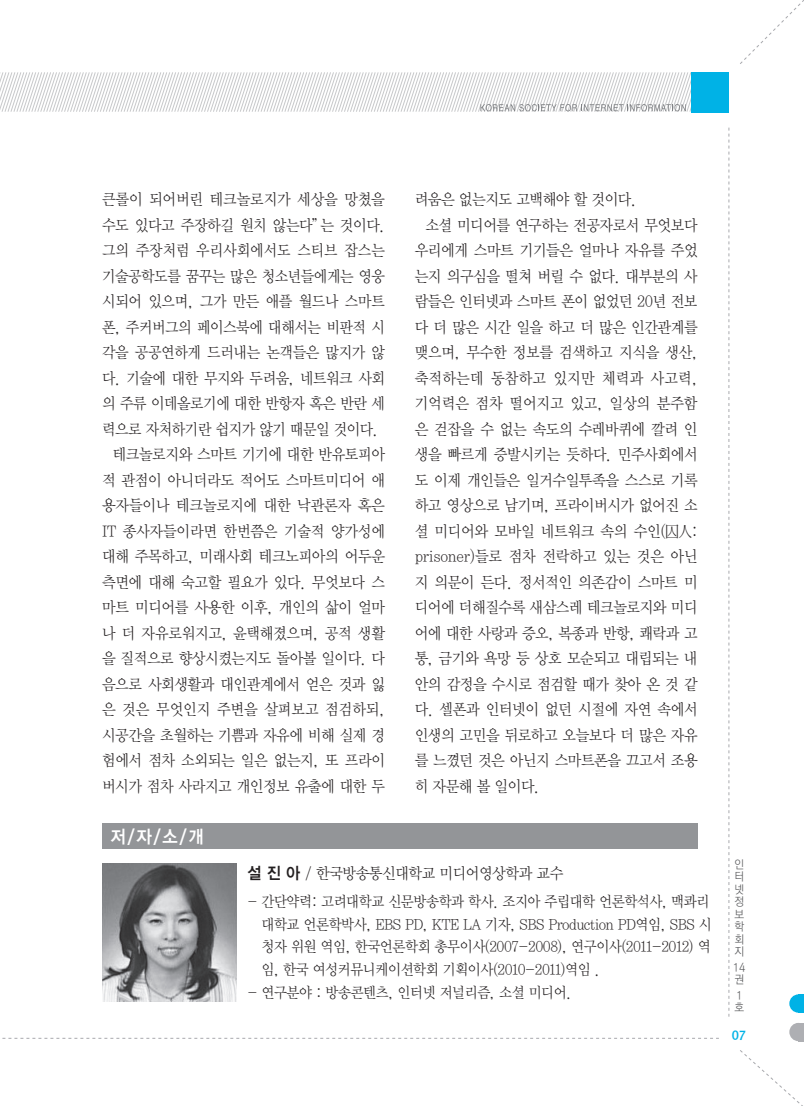
<style>
.page{position:relative;width:804px;height:1106px;background:#fff}
.page>*{position:absolute;margin:0;border:0;box-sizing:border-box;transform-origin:0 0}
.t1{font:18px "YDIYGO140";color:#fff;scale:.92 1}
.t2{font:15.75px "YDIY Mj O120";letter-spacing:-.03em;color:#231f20;scale:.92 1}
.t3{font:15.75px "YDIY Mj O120";letter-spacing:-.03em;color:#231f20;scale:.91 1}
.t4{font:15.75px "YDIY Mj O120";letter-spacing:-.005em;color:#231f20;scale:.92 1}
.t5{font:15.75px "YDIY Mj O120";letter-spacing:-.01em;color:#231f20;scale:.92 1}
.t6{font:15.75px "YDIY Mj O120";color:#231f20;scale:.91 1}
.t7{font:15.75px "YDIY Mj O120";letter-spacing:.015em;color:#231f20;scale:.92 1}
.t8{font:15px/22.5px "YDIY Mj O120";letter-spacing:-.03em;color:#231f20;scale:.92 1}
.t9{font:12px "Rix Go EB";color:#00b2e6}
.t10{font:11.4px/12.5px "Rix Go L";color:#57585a;scale:.95 1}
.s1{font-family:"YDIYGO140";font-size:16.5px}
</style>
<div class="page">
<svg style="left:789px;top:994px;width:9px;height:18px"></svg>
<svg style="left:789px;top:1023px;width:9px;height:18px"></svg>
<div style="left:798px;top:994px;width:6px;height:18px;background:#00b2e6"></div>
<div style="left:798px;top:1022px;width:6px;height:19px;background:#aeafb3"></div>
<svg style="left:728px;top:128px;width:1px;height:888px"></svg>
<div style="left:691px;top:72px;width:38px;height:41px;background:#00b2e6"></div>
<svg style="left:0;top:72px;width:691px;height:40px"></svg>
<svg style="left:740px;top:1050px;width:63px;height:56px"></svg>
<svg style="left:740px;top:0;width:64px;height:64px"></svg>
<svg style="left:3px;top:1037px;width:716px;height:1px"></svg>
<div style="left:102px;top:823px;width:595px;height:26px;background:#939598"></div>
<img style="left:102px;top:863px;width:135px;height:138px">
<p class="t5" style="left:102px;top:191px;width:309px">큰롤이 되어버린 테크놀로지가 세상을 망쳤을</p>
<p class="t2" style="left:102px;top:217px;width:309px">수도 있다고 주장하길 원치 않는다”는 것이다.</p>
<p class="t6" style="left:102px;top:242px;width:312px">그의 주장처럼 우리사회에서도 스티브 잡스는</p>
<p class="t3" style="left:102px;top:268px;width:312px">기술공학도를 꿈꾸는 많은 청소년들에게는 영웅</p>
<p class="t3" style="left:102px;top:293px;width:312px">시되어 있으며, 그가 만든 애플 월드나 스마트</p>
<p class="t3" style="left:102px;top:319px;width:312px">폰, 주커버그의 페이스북에 대해서는 비판적 시</p>
<p class="t3" style="left:102px;top:344px;width:312px">각을 공공연하게 드러내는 논객들은 많지가 않</p>
<p class="t3" style="left:102px;top:370px;width:312px">다. 기술에 대한 무지와 두려움, 네트워크 사회</p>
<p class="t3" style="left:102px;top:395px;width:312px">의 주류 이데올로기에 대한 반항자 혹은 반란 세</p>
<p class="t3" style="left:102px;top:421px;width:305px">력으로 자처하기란 쉽지가 않기 때문일 것이다.</p>
<p class="t2" style="left:113px;top:446px;width:297px">테크놀로지와 스마트 기기에 대한 반유토피아</p>
<p class="t2" style="left:102px;top:472px;width:309px">적 관점이 아니더라도 적어도 스마트미디어 애</p>
<p class="t5" style="left:102px;top:497px;width:309px">용자들이나 테크놀로지에 대한 낙관론자 혹은</p>
<p class="t5" style="left:102px;top:523px;width:309px">IT 종사자들이라면 한번쯤은 기술적 양가성에</p>
<p class="t2" style="left:102px;top:548px;width:309px">대해 주목하고, 미래사회 테크노피아의 어두운</p>
<p class="t2" style="left:102px;top:574px;width:309px">측면에 대해 숙고할 필요가 있다. 무엇보다 스</p>
<p class="t2" style="left:102px;top:599px;width:309px">마트 미디어를 사용한 이후, 개인의 삶이 얼마</p>
<p class="t2" style="left:102px;top:625px;width:309px">나 더 자유로워지고, 윤택해졌으며, 공적 생활</p>
<p class="t2" style="left:102px;top:650px;width:309px">을 질적으로 향상시켰는지도 돌아볼 일이다. 다</p>
<p class="t2" style="left:102px;top:676px;width:309px">음으로 사회생활과 대인관계에서 얻은 것과 잃</p>
<p class="t4" style="left:102px;top:701px;width:309px">은 것은 무엇인지 주변을 살펴보고 점검하되,</p>
<p class="t2" style="left:102px;top:727px;width:309px">시공간을 초월하는 기쁨과 자유에 비해 실제 경</p>
<p class="t2" style="left:102px;top:752px;width:309px">험에서 점차 소외되는 일은 없는지, 또 프라이</p>
<p class="t2" style="left:102px;top:778px;width:309px">버시가 점차 사라지고 개인정보 유출에 대한 두</p>
<p class="t1" style="left:111px;top:825px;width:103px">저/자/소/개</p>
<p class="t2" style="left:415px;top:191px;width:243px">려움은 없는지도 고백해야 할 것이다.</p>
<p class="t2" style="left:425px;top:217px;width:297px">소셜 미디어를 연구하는 전공자로서 무엇보다</p>
<p class="t2" style="left:415px;top:242px;width:309px">우리에게 스마트 기기들은 얼마나 자유를 주었</p>
<p class="t2" style="left:415px;top:268px;width:309px">는지 의구심을 떨쳐 버릴 수 없다. 대부분의 사</p>
<p class="t2" style="left:415px;top:293px;width:309px">람들은 인터넷과 스마트 폰이 없었던 20년 전보</p>
<p class="t2" style="left:415px;top:319px;width:309px">다 더 많은 시간 일을 하고 더 많은 인간관계를</p>
<p class="t2" style="left:415px;top:344px;width:309px">맺으며, 무수한 정보를 검색하고 지식을 생산,</p>
<p class="t7" style="left:415px;top:370px;width:309px">축적하는데 동참하고 있지만 체력과 사고력,</p>
<p class="t4" style="left:415px;top:395px;width:309px">기억력은 점차 떨어지고 있고, 일상의 분주함</p>
<p class="t2" style="left:415px;top:421px;width:309px">은 걷잡을 수 없는 속도의 수레바퀴에 깔려 인</p>
<p class="t2" style="left:415px;top:446px;width:309px">생을 빠르게 증발시키는 듯하다. 민주사회에서</p>
<p class="t2" style="left:415px;top:472px;width:309px">도 이제 개인들은 일거수일투족을 스스로 기록</p>
<p class="t2" style="left:415px;top:497px;width:309px">하고 영상으로 남기며, 프라이버시가 없어진 소</p>
<p class="t2" style="left:415px;top:523px;width:309px">셜 미디어와 모바일 네트워크 속의 수인(囚人:</p>
<p class="t4" style="left:415px;top:548px;width:309px">prisoner)들로 점차 전락하고 있는 것은 아닌</p>
<p class="t2" style="left:415px;top:574px;width:309px">지 의문이 든다. 정서적인 의존감이 스마트 미</p>
<p class="t2" style="left:415px;top:599px;width:309px">디어에 더해질수록 새삼스레 테크놀로지와 미디</p>
<p class="t2" style="left:415px;top:625px;width:309px">어에 대한 사랑과 증오, 복종과 반항, 쾌락과 고</p>
<p class="t2" style="left:415px;top:650px;width:309px">통, 금기와 욕망 등 상호 모순되고 대립되는 내</p>
<p class="t2" style="left:415px;top:676px;width:309px">안의 감정을 수시로 점검할 때가 찾아 온 것 같</p>
<p class="t2" style="left:415px;top:701px;width:309px">다. 셀폰과 인터넷이 없던 시절에 자연 속에서</p>
<p class="t2" style="left:415px;top:727px;width:309px">인생의 고민을 뒤로하고 오늘보다 더 많은 자유</p>
<p class="t2" style="left:415px;top:752px;width:309px">를 느꼈던 것은 아닌지 스마트폰을 끄고서 조용</p>
<p class="t2" style="left:415px;top:778px;width:137px">히 자문해 볼 일이다.</p>
<p class="t2" style="left:247px;top:865px;width:345px"><span class="s1">설 진 아</span> / 한국방송통신대학교 미디어영상학과 교수</p>
<p class="t8" style="left:261px;top:890px;width:491px;text-indent:-14px">- 간단약력: 고려대학교 신문방송학과 학사. 조지아 주립대학 언론학석사, 맥콰리 대학교 언론학박사, EBS PD, KTE LA 기자, SBS Production PD역임, SBS 시 청자 위원 역임, 한국언론학회 총무이사(2007-2008), 연구이사(2011-2012) 역 임, 한국 여성커뮤니케이션학회 기획이사(2010-2011)역임 .</p>
<p class="t8" style="left:247px;top:981px;width:354px">- 연구분야 : 방송콘텐츠, 인터넷 저널리즘, 소셜 미디어.</p>
<p class="t10" style="left:734px;top:858px;width:12px;text-align:justify">인 터 넷 정 보 학 회 지</p>
<p class="t10" style="left:732px;top:962px;width:15px;line-height:11.4px">14 권</p>
<p class="t10" style="left:734px;top:989px;width:11px">1 호</p>
<p class="t9" style="left:731px;top:1027px;width:16px">07</p>
</div>
